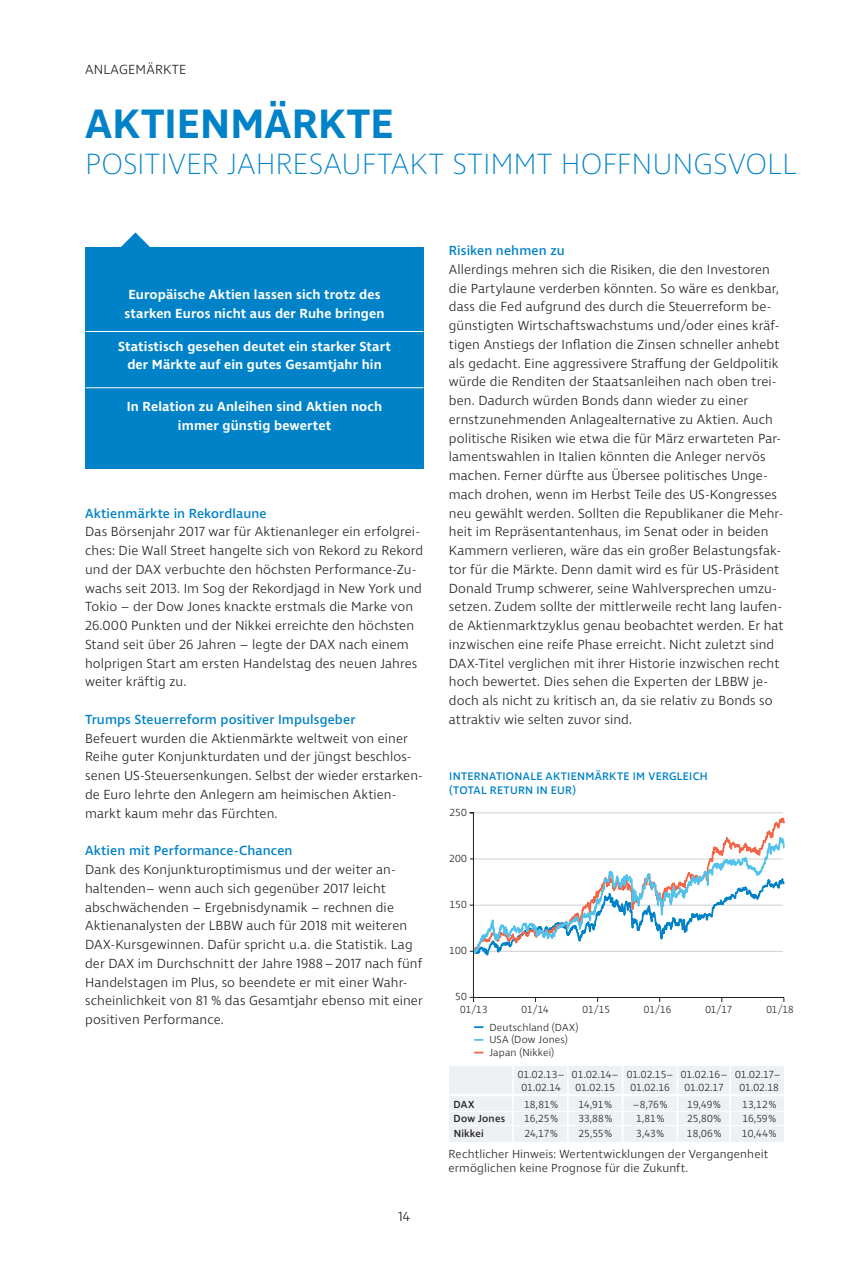
<style>
.page{position:relative;width:851px;height:1263px;background:#fff}
.page>*{position:absolute;margin:0;border:0;box-sizing:border-box;transform-origin:0 0}
.t1{font:600 42px "Ingra";letter-spacing:.005em;color:#0082c9}
.t2{font:200 30px "Ingra";color:#0082c9}
.t3{font:300 13.5px/18.8px "Ingra";letter-spacing:.01em;color:#231f20}
.t4{font:600 13.5px/18.8px "Ingra";letter-spacing:.01em;color:#fff;text-align:center}
.t5{font:500 13.5px "Ingra";letter-spacing:.01em;color:#0082c9}
.t6{font:300 12px/14.2px "Ingra";letter-spacing:.01em;color:#231f20}
.t7{font:500 11.25px/14.2px "Ingra";letter-spacing:.025em;color:#0082c9}
.t8{font:300 10.5px/12.8px "Ingra";letter-spacing:.01em;color:#231f20}
.t9{font:500 10.5px "Ingra";letter-spacing:.02em;color:#231f20}
</style>
<div class="page">
<div style="left:85px;top:248px;width:338px;height:221px;background:#0082c9"></div>
<svg style="left:120px;top:232px;width:30px;height:16px"></svg>
<hr style="left:86px;top:331px;width:337px;height:1px;background:#fff">
<hr style="left:86px;top:387px;width:337px;height:1px;background:#fff">
<div style="left:449px;top:1066px;width:335px;height:76px;background:#eef1f3"></div>
<svg style="left:474px;top:1026px;width:9px;height:2px"></svg>
<svg style="left:474px;top:1039px;width:9px;height:2px"></svg>
<hr style="left:473px;top:997px;width:311px;height:1px;background:#231f20">
<hr style="left:449px;top:1094px;width:338px;height:2px;background:#fff">
<hr style="left:449px;top:1111px;width:338px;height:1px;background:#fff">
<hr style="left:449px;top:1125px;width:338px;height:1px;background:#fff">
<svg style="left:472px;top:812px;width:313px;height:144px"></svg>
<hr style="left:567px;top:1064px;width:1px;height:79px;background:#fff">
<hr style="left:512px;top:1064px;width:1px;height:79px;background:#fff">
<hr style="left:621px;top:1064px;width:2px;height:79px;background:#fff">
<hr style="left:676px;top:1064px;width:2px;height:79px;background:#fff">
<hr style="left:729px;top:1064px;width:2px;height:79px;background:#fff">
<hr style="left:473px;top:812px;width:1px;height:190px;background:#231f20">
<p class="t3" style="left:85px;top:61px;width:103px">ANLAGEMÄRKTE</p>
<h1 class="t1" style="left:85px;top:98px;width:309px">AKTIENMÄRKTE</h1>
<h2 class="t2" style="left:85px;top:146px;width:712px">POSITIVER JAHRESAUFTAKT STIMMT HOFFNUNGSVOLL</h2>
<p class="t4" style="left:125px;top:286px;width:261px;text-align:left">Europäische Aktien lassen sich trotz des starken Euros nicht aus der Ruhe bringen</p>
<p class="t4" style="left:118px;top:337px;width:274px">Statistisch gesehen deutet ein starker Start der Märkte auf ein gutes Gesamtjahr hin</p>
<p class="t4" style="left:127px;top:398px;width:257px">In Relation zu Anleihen sind Aktien noch immer günstig bewertet</p>
<p class="t5" style="left:85px;top:505px;width:183px">Aktienmärkte in Rekordlaune</p>
<p class="t3" style="left:85px;top:523px;width:340px">Das Börsenjahr 2017 war für Aktienanleger ein erfolgrei&shy;ches: Die Wall Street hangelte sich von Rekord zu Rekord und der DAX verbuchte den höchsten Performance-Zu&shy;wachs seit 2013. Im Sog der Rekordjagd in New York und Tokio – der Dow Jones knackte erstmals die Marke von 26.000 Punkten und der Nikkei erreichte den höchsten Stand seit über 26 Jahren – legte der DAX nach einem holprigen Start am ersten Handelstag des neuen Jahres weiter kräftig zu.</p>
<p class="t5" style="left:85px;top:711px;width:272px">Trumps Steuerreform positiver Impulsgeber</p>
<p class="t3" style="left:85px;top:729px;width:339px">Befeuert wurden die Aktienmärkte weltweit von einer Reihe guter Konjunkturdaten und der jüngst beschlos&shy;senen US-Steuersenkungen. Selbst der wieder erstarken&shy;de Euro lehrte den Anlegern am heimischen Aktien&shy;markt kaum mehr das Fürchten.</p>
<p class="t5" style="left:85px;top:842px;width:209px">Aktien mit Performance-Chancen</p>
<p class="t3" style="left:85px;top:861px;width:339px">Dank des Konjunkturoptimismus und der weiter an&shy;haltenden– wenn auch sich gegenüber 2017 leicht abschwächenden – Ergebnisdynamik – rechnen die Aktienanalysten der LBBW auch für 2018 mit weiteren DAX-Kursgewinnen. Dafür spricht u.a. die Statistik. Lag der DAX im Durchschnitt der Jahre 1988–2017 nach fünf Handelstagen im Plus, so beendete er mit einer Wahr&shy;scheinlichkeit von 81 % das Gesamtjahr ebenso mit einer positiven Performance.</p>
<p class="t3" style="left:398px;top:1207px;width:13px">14</p>
<p class="t5" style="left:449px;top:242px;width:117px">Risiken nehmen zu</p>
<p class="t3" style="left:449px;top:261px;width:336px">Allerdings mehren sich die Risiken, die den Investoren die Partylaune verderben könnten. So wäre es denkbar, dass die Fed aufgrund des durch die Steuerreform be&shy;günstigten Wirtschaftswachstums und/oder eines kräf&shy;tigen Anstiegs der Inflation die Zinsen schneller anhebt als gedacht. Eine aggressivere Straffung der Geldpolitik würde die Renditen der Staatsanleihen nach oben trei&shy;ben. Dadurch würden Bonds dann wieder zu einer ernstzunehmenden Anlagealternative zu Aktien. Auch politische Risiken wie etwa die für März erwarteten Par&shy;lamentswahlen in Italien könnten die Anleger nervös machen. Ferner dürfte aus Übersee politisches Unge&shy;mach drohen, wenn im Herbst Teile des US-Kongresses neu gewählt werden. Sollten die Republikaner die Mehr&shy;heit im Repräsentantenhaus, im Senat oder in beiden Kammern verlieren, wäre das ein großer Belastungsfak&shy;tor für die Märkte. Denn damit wird es für US-Präsident Donald Trump schwerer, seine Wahlversprechen umzu&shy;setzen. Zudem sollte der mittlerweile recht lang laufen&shy;de Aktienmarktzyklus genau beobachtet werden. Er hat inzwischen eine reife Phase erreicht. Nicht zuletzt sind DAX-Titel verglichen mit ihrer Historie inzwischen recht hoch bewertet. Dies sehen die Experten der LBBW je&shy;doch als nicht zu kritisch an, da sie relativ zu Bonds so attraktiv wie selten zuvor sind.</p>
<p class="t7" style="left:449px;top:770px;width:260px">INTERNATIONALE AKTIENMÄRKTE IM VERGLEICH (TOTAL RETURN IN EUR)</p>
<p class="t8" style="left:449px;top:807px;width:19px">250</p>
<p class="t8" style="left:449px;top:853px;width:19px">200</p>
<p class="t8" style="left:449px;top:899px;width:19px">150</p>
<p class="t8" style="left:449px;top:944px;width:19px">100</p>
<p class="t8" style="left:455px;top:990px;width:13px">50</p>
<p class="t8" style="left:460px;top:1004px;width:29px">01/13</p>
<p class="t8" style="left:521px;top:1004px;width:29px">01/14</p>
<p class="t8" style="left:582px;top:1004px;width:29px">01/15</p>
<p class="t8" style="left:644px;top:1004px;width:29px">01/16</p>
<p class="t8" style="left:705px;top:1004px;width:28px">01/17</p>
<p class="t8" style="left:766px;top:1004px;width:29px">01/18</p>
<p class="t8" style="left:489px;top:1021px;width:90px">Deutschland (DAX)<br>USA (Dow Jones)<br>Japan (Nikkei)</p>
<p class="t8" style="left:521px;top:1069px;width:261px;text-indent:-4px">01.02.13– 01.02.14– 01.02.15– 01.02.16– 01.02.17–<br>01.02.14</p>
<p class="t8" style="left:575px;top:1081px;width:41px">01.02.15</p>
<p class="t8" style="left:630px;top:1081px;width:41px">01.02.16</p>
<p class="t8" style="left:684px;top:1081px;width:41px">01.02.17</p>
<p class="t8" style="left:739px;top:1081px;width:41px">01.02.18</p>
<p class="t9" style="left:453px;top:1098px;width:22px">DAX</p>
<p class="t8" style="left:524px;top:1099px;width:36px">18,81 %</p>
<p class="t8" style="left:578px;top:1099px;width:35px">14,91 %</p>
<p class="t8" style="left:632px;top:1099px;width:36px">–8,76 %</p>
<p class="t8" style="left:687px;top:1099px;width:35px">19,49 %</p>
<p class="t8" style="left:742px;top:1099px;width:36px">13,12 %</p>
<p class="t9" style="left:453px;top:1112px;width:53px">Dow Jones</p>
<p class="t8" style="left:524px;top:1113px;width:36px">16,25 %</p>
<p class="t8" style="left:578px;top:1113px;width:35px">33,88 %</p>
<p class="t8" style="left:636px;top:1113px;width:30px">1,81 %</p>
<p class="t8" style="left:687px;top:1113px;width:36px">25,80 %</p>
<p class="t8" style="left:742px;top:1113px;width:35px">16,59 %</p>
<p class="t9" style="left:453px;top:1126px;width:32px">Nikkei</p>
<p class="t8" style="left:524px;top:1127px;width:35px">24,17 %</p>
<p class="t8" style="left:578px;top:1127px;width:35px">25,55 %</p>
<p class="t8" style="left:636px;top:1127px;width:29px">3,43 %</p>
<p class="t8" style="left:686px;top:1127px;width:36px">18,06 %</p>
<p class="t8" style="left:741px;top:1127px;width:36px">10,44 %</p>
<p class="t6" style="left:448px;top:1147px;width:321px">Rechtlicher Hinweis: Wertentwicklungen der Vergangenheit ermöglichen keine Prognose für die Zukunft.</p>
</div>
